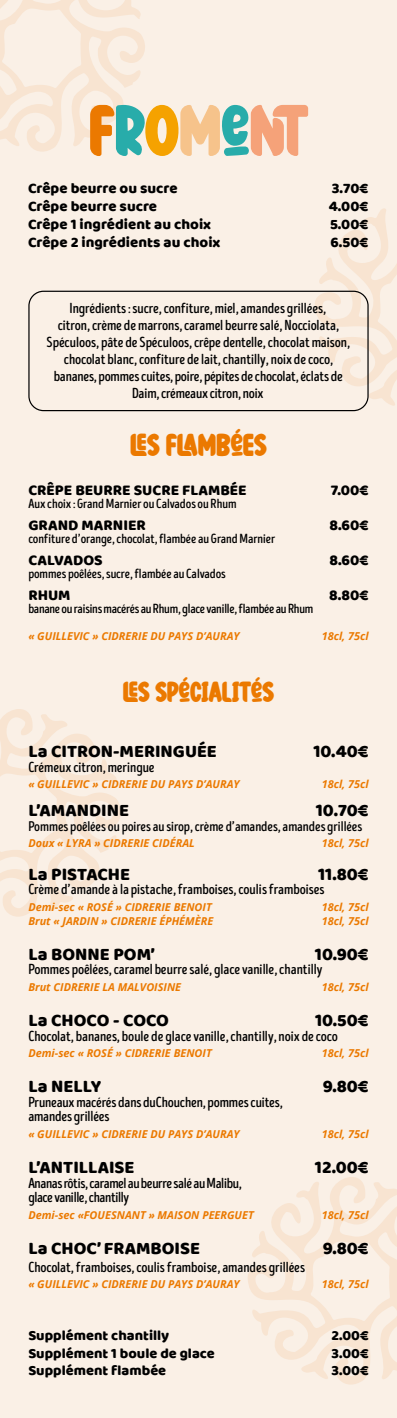
<style>
.page{position:relative;width:397px;height:1418px;background:#fff}
.page>*{position:absolute;margin:0;border:0;box-sizing:border-box;transform-origin:0 0}
.t1{font:68.7px "Cutney Personal Use";color:#28acaa}
.t2{font:30px "Cutney Personal Use";color:#eb7900}
.t3{font:27.5px "Cutney Personal Use";color:#eb7900}
.t4{font:18.1px "Baloo";color:#000}
.t5{font:15.4px "Baloo";color:#000}
.t6{font:15px "Baloo";color:#000}
.t7{font:14.5px/16.9px "Intro Head B Base";letter-spacing:-.01em;color:#000}
.t8{font:14.5px "Baloo";color:#000}
.t9{font:14px "Intro Head B Base";letter-spacing:-.005em;color:#000}
.t10{font:13.2px "Intro Head B Base";letter-spacing:-.01em;color:#000}
.t11{font:italic 700 10.9px "Open Sans";color:#eb7900}
.s1{color:#eb7900}
.s2{color:#f5a200}
.s3{color:#f6c38b}
.s4{color:#f5a279}
</style>
<div class="page">
<div style="left:0;top:0;width:397px;height:1417px;background:#faf0e6"></div>
<svg style="left:0;top:0;width:145px;height:152px"></svg>
<svg style="left:314px;top:208px;width:83px;height:203px"></svg>
<svg style="left:248px;top:1177px;width:149px;height:207px"></svg>
<svg style="left:0;top:709px;width:121px;height:207px"></svg>
<div style="left:28px;top:291px;width:341px;height:120px;border:1px solid #000;border-radius:15px"></div>
<h1 class="t1" style="left:89px;top:85px;width:221px"><span class="s1">F</span>R<span class="s2">O</span><span class="s3">M</span>e<span class="s4">Nt</span></h1>
<p class="t6" style="left:28px;top:179px;width:151px">Crêpe beurre ou sucre</p>
<p class="t6" style="left:332px;top:179px;width:38px">3.70€</p>
<p class="t6" style="left:28px;top:197px;width:131px">Crêpe beurre sucre</p>
<p class="t6" style="left:329px;top:197px;width:41px">4.00€</p>
<p class="t6" style="left:28px;top:215px;width:184px">Crêpe 1 ingrédient au choix</p>
<p class="t6" style="left:330px;top:215px;width:40px">5.00€</p>
<p class="t6" style="left:28px;top:233px;width:194px">Crêpe 2 ingrédients au choix</p>
<p class="t6" style="left:330px;top:233px;width:39px">6.50€</p>
<p class="t7" style="left:47px;top:300px;width:305px;text-align:center">Ingrédients : sucre, confiture, miel, amandes grillées,<br>citron, crème de marrons, caramel beurre salé, Nocciolata, Spéculoos, pâte de Spéculoos, crêpe dentelle, chocolat maison, chocolat blanc, confiture de lait, chantilly, noix de coco, bananes, pommes cuites, poire, pépites de chocolat, éclats de Daim, crémeaux citron, noix</p>
<h2 class="t2" style="left:130px;top:424px;width:138px">LES FLAMBéES</h2>
<p class="t5" style="left:28px;top:480px;width:220px">CRÊPE BEURRE SUCRE FLAMBÉE</p>
<p class="t5" style="left:331px;top:480px;width:39px">7.00€</p>
<p class="t10" style="left:28px;top:495px;width:210px">Aux choix : Grand Marnier ou Calvados ou Rhum</p>
<p class="t5" style="left:28px;top:515px;width:119px">GRAND MARNIER</p>
<p class="t5" style="left:329px;top:515px;width:41px">8.60€</p>
<p class="t10" style="left:28px;top:531px;width:248px">confiture d’orange, chocolat, flambée au Grand Marnier</p>
<p class="t5" style="left:28px;top:550px;width:76px">CALVADOS</p>
<p class="t5" style="left:329px;top:550px;width:41px">8.60€</p>
<p class="t10" style="left:28px;top:566px;width:199px">pommes poêlées, sucre, flambée au Calvados</p>
<p class="t5" style="left:28px;top:586px;width:44px">RHUM</p>
<p class="t5" style="left:329px;top:586px;width:41px">8.80€</p>
<p class="t10" style="left:28px;top:601px;width:286px">banane ou raisins macérés au Rhum, glace vanille, flambée au Rhum</p>
<p class="t11" style="left:28px;top:628px;width:213px">« GUILLEVIC » CIDRERIE DU PAYS D’AURAY</p>
<p class="t11" style="left:322px;top:628px;width:48px">18cl, 75cl</p>
<h3 class="t3" style="left:123px;top:673px;width:153px">LES SPéCIALITéS</h3>
<p class="t4" style="left:28px;top:740px;width:190px">La CITRON-MERINGUÉE</p>
<p class="t4" style="left:313px;top:740px;width:57px">10.40€</p>
<p class="t7" style="left:28px;top:758px;width:128px">Crémeux citron, meringue</p>
<p class="t11" style="left:28px;top:776px;width:213px">« GUILLEVIC » CIDRERIE DU PAYS D’AURAY</p>
<p class="t11" style="left:322px;top:776px;width:48px">18cl, 75cl</p>
<p class="t4" style="left:28px;top:799px;width:102px">L’AMANDINE</p>
<p class="t4" style="left:316px;top:799px;width:54px">10.70€</p>
<p class="t9" style="left:28px;top:818px;width:335px">Pommes poêlées ou poires au sirop, crème d’amandes, amandes grillées</p>
<p class="t11" style="left:28px;top:835px;width:168px">Doux « LYRA » CIDRERIE CIDÉRAL</p>
<p class="t11" style="left:322px;top:835px;width:48px">18cl, 75cl</p>
<p class="t4" style="left:28px;top:863px;width:103px">La PISTACHE</p>
<p class="t4" style="left:318px;top:863px;width:52px">11.80€</p>
<p class="t7" style="left:28px;top:881px;width:298px">Crème d’amande à la pistache, framboises, coulis framboises</p>
<p class="t11" style="left:28px;top:899px;width:185px">Demi-sec « ROSÉ » CIDRERIE BENOIT</p>
<p class="t11" style="left:322px;top:899px;width:48px">18cl, 75cl</p>
<p class="t11" style="left:28px;top:912px;width:186px">Brut « JARDIN » CIDRERIE ÉPHÉMÈRE</p>
<p class="t11" style="left:322px;top:912px;width:48px">18cl, 75cl</p>
<p class="t4" style="left:28px;top:942px;width:128px">La BONNE POM’</p>
<p class="t4" style="left:315px;top:942px;width:55px">10.90€</p>
<p class="t7" style="left:28px;top:961px;width:296px">Pommes poêlées, caramel beurre salé, glace vanille, chantilly</p>
<p class="t11" style="left:28px;top:979px;width:154px">Brut CIDRERIE LA MALVOISINE</p>
<p class="t11" style="left:322px;top:979px;width:48px">18cl, 75cl</p>
<p class="t4" style="left:28px;top:1009px;width:142px">La CHOCO - COCO</p>
<p class="t4" style="left:315px;top:1009px;width:55px">10.50€</p>
<p class="t7" style="left:28px;top:1027px;width:311px">Chocolat, bananes, boule de glace vanille, chantilly, noix de coco</p>
<p class="t11" style="left:28px;top:1045px;width:185px">Demi-sec « ROSÉ » CIDRERIE BENOIT</p>
<p class="t11" style="left:322px;top:1045px;width:48px">18cl, 75cl</p>
<p class="t4" style="left:28px;top:1075px;width:74px">La NELLY</p>
<p class="t4" style="left:323px;top:1075px;width:47px">9.80€</p>
<p class="t7" style="left:28px;top:1094px;width:256px;line-height:14.5px">Pruneaux macérés dans duChouchen, pommes cuites, amandes grillées</p>
<p class="t11" style="left:28px;top:1126px;width:213px">« GUILLEVIC » CIDRERIE DU PAYS D’AURAY</p>
<p class="t11" style="left:322px;top:1126px;width:48px">18cl, 75cl</p>
<p class="t4" style="left:28px;top:1156px;width:108px">L’ANTILLAISE</p>
<p class="t4" style="left:315px;top:1156px;width:55px">12.00€</p>
<p class="t7" style="left:28px;top:1175px;width:215px;line-height:14.5px">Ananas rôtis, caramel au beurre salé au Malibu, glace vanille, chantilly</p>
<p class="t11" style="left:28px;top:1207px;width:227px">Demi-sec «FOUESNANT » MAISON PEERGUET</p>
<p class="t11" style="left:322px;top:1207px;width:48px">18cl, 75cl</p>
<p class="t4" style="left:28px;top:1237px;width:173px">La CHOC’ FRAMBOISE</p>
<p class="t4" style="left:323px;top:1237px;width:47px">9.80€</p>
<p class="t7" style="left:28px;top:1258px;width:278px">Chocolat, framboises, coulis framboise, amandes grillées</p>
<p class="t11" style="left:28px;top:1276px;width:213px">« GUILLEVIC » CIDRERIE DU PAYS D’AURAY</p>
<p class="t11" style="left:322px;top:1276px;width:48px">18cl, 75cl</p>
<p class="t8" style="left:28px;top:1326px;width:142px">Supplément chantilly</p>
<p class="t8" style="left:331px;top:1326px;width:39px">2.00€</p>
<p class="t8" style="left:28px;top:1344px;width:188px">Supplément 1 boule de glace</p>
<p class="t8" style="left:331px;top:1344px;width:39px">3.00€</p>
<p class="t8" style="left:28px;top:1361px;width:139px">Supplément flambée</p>
<p class="t8" style="left:331px;top:1361px;width:39px">3.00€</p>
</div>
